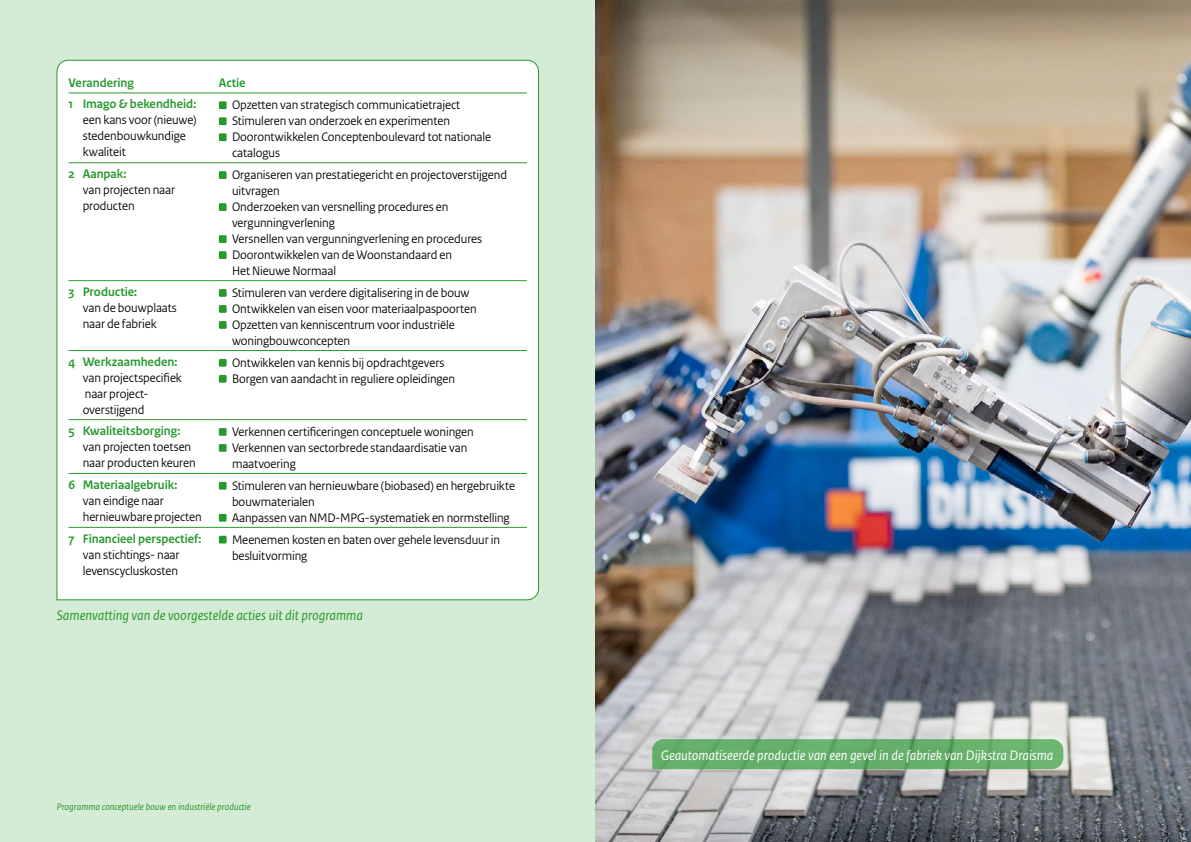
<style>
.page{position:relative;width:1191px;height:842px;background:#fff}
.page>*{position:absolute;margin:0;border:0;box-sizing:border-box;transform-origin:0 0}
.t1{font:italic 14.5px "Rijksoverheid Sans Text";letter-spacing:-.005em;color:#fff}
.t2{font:italic 14.5px "Rijksoverheid Sans Text";letter-spacing:-.005em;color:#279a2f}
.t3{font:13px/16px "Rijksoverheid Sans Heading";letter-spacing:-.005em;color:#000}
.t4{font:700 13px "Rijksoverheid Sans Heading";color:#279a2f}
.t5{font:italic 10px "Rijksoverheid Sans Text";color:#279a2f}
</style>
<div class="page">
<div style="left:0;top:0;width:595px;height:842px;background:#d4ebd5"></div>
<div style="left:56px;top:60px;width:483px;height:540px;background:#fff"></div>
<img style="left:595px;top:0;width:596px;height:842px">
<svg style="left:652px;top:739px;width:411px;height:30px;background:#65af6a"></svg>
<p class="t4" style="left:69px;top:76px;width:67px">Verandering</p>
<p class="t4" style="left:219px;top:76px;width:28px">Actie</p>
<p class="t4" style="left:69px;top:97px;width:129px">1 Imago &amp; bekendheid:</p>
<p class="t3" style="left:83px;top:112px;width:115px">een kans voor (nieuwe) stedenbouwkundige kwaliteit</p>
<p class="t3" style="left:232px;top:97px;width:261px">Opzetten van strategisch communicatietraject Stimuleren van onderzoek en experimenten Doorontwikkelen Conceptenboulevard tot nationale catalogus</p>
<p class="t4" style="left:69px;top:167px;width:59px">2 Aanpak:</p>
<p class="t3" style="left:83px;top:182px;width:94px">van projecten naar producten</p>
<p class="t4" style="left:69px;top:285px;width:70px">3 Productie:</p>
<p class="t3" style="left:83px;top:300px;width:96px">van de bouwplaats naar de fabriek</p>
<p class="t4" style="left:69px;top:354px;width:110px">4 Werkzaamheden:</p>
<p class="t3" style="left:83px;top:370px;width:101px">van projectspecifiek naar project&shy;overstijgend</p>
<p class="t4" style="left:69px;top:423px;width:113px">5 Kwaliteitsborging:</p>
<p class="t3" style="left:83px;top:439px;width:115px">van projecten toetsen naar producten keuren</p>
<p class="t4" style="left:69px;top:477px;width:110px">6 Materiaalgebruik:</p>
<p class="t3" style="left:83px;top:493px;width:121px">van eindige naar hernieuwbare projecten</p>
<p class="t4" style="left:69px;top:531px;width:134px">7 Financieel perspectief:</p>
<p class="t3" style="left:83px;top:547px;width:98px">van stichtings- naar levenscycluskosten</p>
<p class="t3" style="left:232px;top:167px;width:277px">Organiseren van prestatiegericht en projectoverstijgend uitvragen<br>Onderzoeken van versnelling procedures en vergunningverlening<br>Versnellen van vergunningverlening en procedures Doorontwikkelen van de Woonstandaard en<br>Het Nieuwe Normaal</p>
<p class="t3" style="left:232px;top:285px;width:246px">Stimuleren van verdere digitalisering in de bouw Ontwikkelen van eisen voor materiaalpaspoorten Opzetten van kenniscentrum voor industriële woningbouwconcepten</p>
<p class="t3" style="left:232px;top:355px;width:225px">Ontwikkelen van kennis bij opdrachtgevers<br>Borgen van aandacht in reguliere opleidingen</p>
<p class="t3" style="left:232px;top:424px;width:243px">Verkennen certificeringen conceptuele woningen<br>Verkennen van sectorbrede standaardisatie van maatvoering</p>
<p class="t3" style="left:232px;top:478px;width:284px">Stimuleren van hernieuwbare (biobased) en hergebruikte bouwmaterialen<br>Aanpassen van NMD-MPG-systematiek en normstelling</p>
<p class="t3" style="left:232px;top:531px;width:269px">Meenemen kosten en baten over gehele levensduur in besluitvorming</p>
<p class="t2" style="left:57px;top:607px;width:308px">Samenvatting van de voorgestelde acties uit dit programma</p>
<p class="t5" style="left:57px;top:801px;width:196px">Programma conceptuele bouw en industriële productie</p>
<p class="t1" style="left:660px;top:747px;width:394px">Geautomatiseerde productie van een gevel in de fabriek van Dijkstra Draisma</p>
</div>
